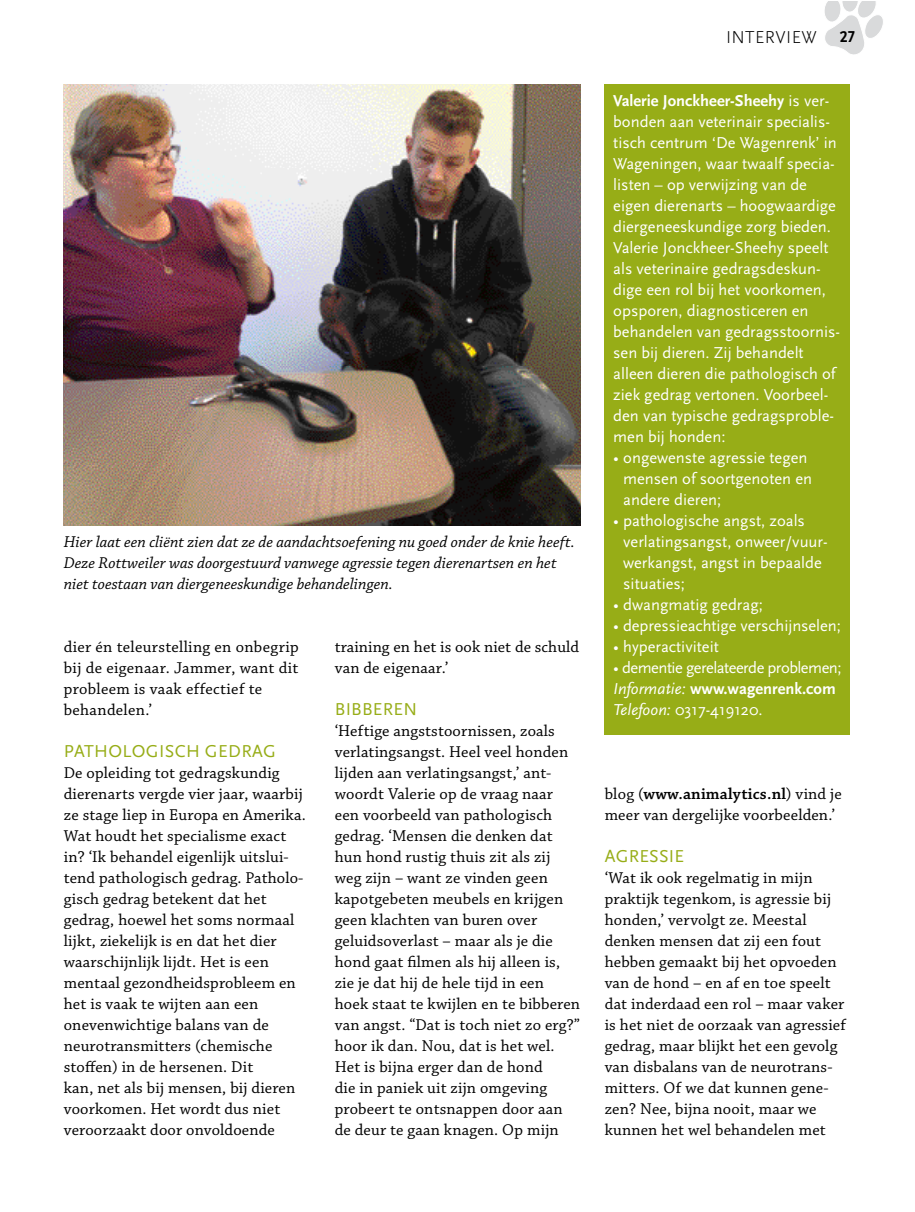
<style>
.page{position:relative;width:915px;height:1212px;background:#fff}
.page>*{position:absolute;margin:0;border:0;box-sizing:border-box;transform-origin:0 0}
.t1{font:18px "Scala Sans Pro";letter-spacing:.015em;color:#97ad17}
.t2{font:300 18px "Scala Sans Pro";letter-spacing:.02em;color:#000}
.t3{font:16.5px/21px "Chaparral Pro";letter-spacing:.01em;color:#000}
.t4{font:16.5px/21px "Scala Sans Pro";color:#fff}
.t5{font:italic 16.5px/21px "Chaparral Pro";color:#000}
.t6{font:16.5px/21px "Scala Sans Pro";letter-spacing:-.03em;color:#fff}
.t7{font:700 16.5px "Scala Sans Pro";color:#000;scale:.95 1}
.s1{font-weight:700}
.s2{font-style:italic}
.s3{font-weight:600}
</style>
<div class="page">
<div style="left:604px;top:85px;width:245px;height:650px;background:#97ad17"></div>
<svg style="left:824px;top:1px;width:59px;height:54px"></svg>
<img style="left:64px;top:85px;width:516px;height:441px">
<p class="t5" style="left:64px;top:531px;width:512px">Hier laat een cliënt zien dat ze de aandachtsoefening nu goed onder de knie heeft.<br>Deze Rottweiler was doorgestuurd vanwege agressie tegen dierenartsen en het niet toestaan van diergeneeskundige behandelingen.</p>
<p class="t3" style="left:64px;top:636px;width:236px">dier én teleurstelling en onbegrip bij de eigenaar. Jammer, want dit probleem is vaak effectief te behandelen.’</p>
<p class="t1" style="left:64px;top:740px;width:213px">PATHOLOGISCH GEDRAG</p>
<p class="t3" style="left:64px;top:762px;width:243px">De opleiding tot gedragskundig dierenarts vergde vier jaar, waarbij ze stage liep in Europa en Amerika.<br>Wat houdt het specialisme exact in? ‘Ik behandel eigenlijk uitslui&shy;tend pathologisch gedrag. Patholo&shy;gisch gedrag betekent dat het gedrag, hoewel het soms normaal lijkt, ziekelijk is en dat het dier waarschijnlijk lijdt. Het is een mentaal gezondheidsprobleem en het is vaak te wijten aan een onevenwichtige balans van de neurotransmitters (chemische stoffen) in de hersenen. Dit<br>kan, net als bij mensen, bij dieren voorkomen. Het wordt dus niet veroorzaakt door onvoldoende</p>
<p class="t3" style="left:334px;top:637px;width:246px">training en het is ook niet de schuld van de eigenaar.’</p>
<p class="t1" style="left:335px;top:698px;width:84px">BIBBEREN</p>
<p class="t3" style="left:334px;top:720px;width:247px">‘Heftige angststoornissen, zoals verlatingsangst. Heel veel honden lijden aan verlatingsangst,’ ant&shy;woordt Valerie op de vraag naar een voorbeeld van pathologisch gedrag. ‘Mensen die denken dat hun hond rustig thuis zit als zij weg zijn – want ze vinden geen kapotgebeten meubels en krijgen geen klachten van buren over geluidsoverlast – maar als je die hond gaat filmen als hij alleen is, zie je dat hij de hele tijd in een hoek staat te kwijlen en te bibberen van angst. “Dat is toch niet zo erg?” hoor ik dan. Nou, dat is het wel.<br>Het is bijna erger dan de hond<br>die in paniek uit zijn omgeving probeert te ontsnappen door aan de deur te gaan knagen. Op mijn</p>
<p class="t2" style="left:725px;top:27px;width:92px">INTERVIEW</p>
<p class="t7" style="left:839px;top:27px;width:17px">27</p>
<p class="t4" style="left:613px;top:90px;width:228px"><span class="s1">Valerie Jonckheer-Sheehy</span> is ver&shy;bonden aan veterinair specialis&shy;tisch centrum ‘De Wagenrenk’ in<br>Wageningen, waar twaalf specia&shy;listen – op verwijzing van de eigen dierenarts – hoogwaardige diergeneeskundige zorg bieden.<br>Valerie Jonckheer-Sheehy speelt als veterinaire gedragsdeskun&shy;dige een rol bij het voorkomen, opsporen, diagnosticeren en behandelen van gedragsstoornis&shy;sen bij dieren. Zij behandelt alleen dieren die pathologisch of ziek gedrag vertonen. Voorbeel&shy;den van typische gedragsproble&shy;men bij honden:</p>
<p class="t4" style="left:623px;top:447px;width:190px;text-indent:-10px">• ongewenste agressie tegen mensen of soortgenoten en andere dieren;</p>
<p class="t4" style="left:623px;top:510px;width:206px;text-indent:-10px">• pathologische angst, zoals verlatingsangst, onweer/vuur&shy;werkangst, angst in bepaalde situaties;</p>
<p class="t4" style="left:613px;top:594px;width:151px">• dwangmatig gedrag;</p>
<p class="t4" style="left:613px;top:615px;width:229px">• depressieachtige verschijnselen;</p>
<p class="t4" style="left:613px;top:636px;width:107px">• hyperactiviteit</p>
<p class="t6" style="left:613px;top:657px;width:230px">• dementie gerelateerde problemen;<br><span class="s2">Informatie:</span> <span class="s1">www.wagenrenk.com<br></span><span class="s2">Telefoon:</span> 0317-419120.</p>
<p class="t3" style="left:604px;top:783px;width:238px">blog (<span class="s3">www.animalytics.nl</span>) vind je meer van dergelijke voorbeelden.’</p>
<p class="t1" style="left:604px;top:845px;width:81px">AGRESSIE</p>
<p class="t3" style="left:604px;top:867px;width:243px">‘Wat ik ook regelmatig in mijn praktijk tegenkom, is agressie bij honden,’ vervolgt ze. Meestal denken mensen dat zij een fout hebben gemaakt bij het opvoeden van de hond – en af en toe speelt dat inderdaad een rol – maar vaker is het niet de oorzaak van agressief gedrag, maar blijkt het een gevolg van disbalans van de neurotrans&shy;mitters. Of we dat kunnen gene&shy;zen? Nee, bijna nooit, maar we kunnen het wel behandelen met</p>
</div>
